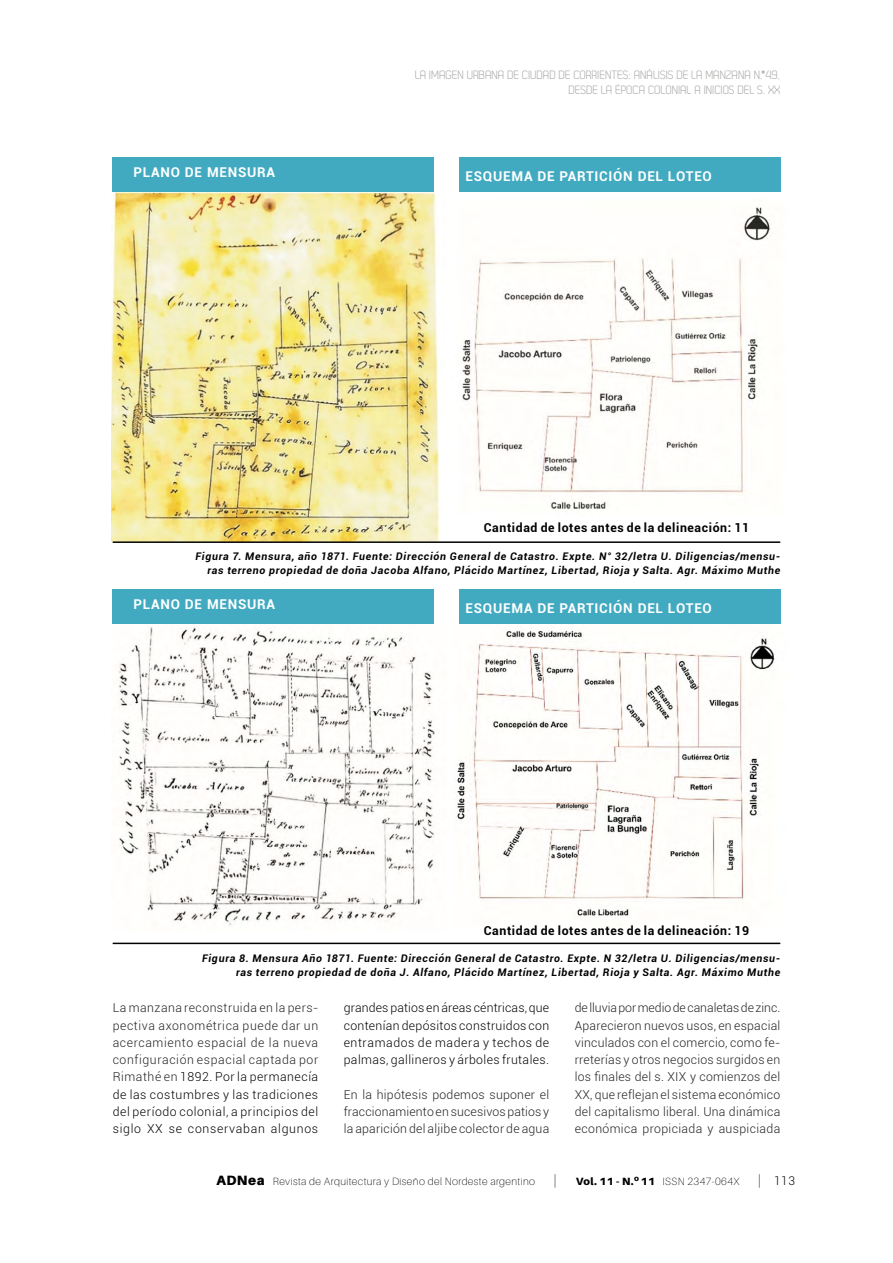
<style>
.page{position:relative;width:893px;height:1263px;background:#fff}
.page>*{position:absolute;margin:0;border:0;box-sizing:border-box;transform-origin:0 0}
.SIC{font:700 13.5px "Roboto";letter-spacing:.055em;color:#fff}
.t1{font:100 13.5px "Aileron";color:#000}
.TEXTO_2018{font:300 12.3px/17.2px "Roboto";letter-spacing:.03em;color:#222;text-align:justify}
.TEXTO_2018-2{font:300 12.3px/17.2px "Roboto";letter-spacing:.035em;color:#000;text-align:justify}
.TEXTO_2018-3{font:700 12.3px "Roboto";letter-spacing:.05em;color:#000}
.t2{font:12px/14.4px "Dekar";color:#a8a8a7;text-align:right}
.t3{font:300 12px "Roboto";color:#000}
.Epígrafes{font:italic 700 10.5px/13.5px "Roboto";letter-spacing:.07em;color:#000;text-align:right}
.t4{font:100 10.5px "Aileron";letter-spacing:.04em;color:#000}
.s1{color:#000}
.s2{font-weight:900;font-size:13.5px}
.s3{font-weight:900}
</style>
<div class="page">
<img style="left:456px;top:618px;width:325px;height:300px">
<img style="left:112px;top:192px;width:327px;height:349px">
<div style="left:113px;top:157px;width:321px;height:34px;background:#42aac0"></div>
<div style="left:459px;top:157px;width:321px;height:34px;background:#42aac0"></div>
<hr style="left:113px;top:541px;width:667px;height:2px;background:#000">
<img style="left:119px;top:626px;width:316px;height:300px">
<div style="left:113px;top:589px;width:321px;height:34px;background:#42aac0"></div>
<div style="left:459px;top:589px;width:321px;height:34px;background:#42aac0"></div>
<hr style="left:113px;top:943px;width:667px;height:1px;background:#000">
<img style="left:462px;top:207px;width:309px;height:303px">
<p class="t2" style="left:415px;top:68px;width:367px">LA IMAGEN URBANA DE CIUDAD DE CORRIENTES: ANÁLISIS DE LA MANZANA N. 49,<br>DESDE LA ÉPOCA COLONIAL A INICIOS DEL S. XX</p>
<p class="SIC" style="left:134px;top:163px;width:143px">PLANO DE MENSURA</p>
<p class="SIC" style="left:466px;top:166px;width:248px">ESQUEMA DE PARTICIÓN DEL LOTEO</p>
<p class="TEXTO_2018-3" style="left:484px;top:519px;width:267px">Cantidad de lotes antes de la delineación: 11</p>
<p class="Epígrafes" style="left:196px;top:549px;width:586px">Figura 7. Mensura, año 1871. Fuente: Dirección General de Catastro. Expte. N° 32/letra U. Diligencias/mensu&shy;ras terreno propiedad de doña Jacoba Alfano, Plácido Martínez, Libertad, Rioja y Salta. Agr. Máximo Muthe</p>
<p class="SIC" style="left:134px;top:595px;width:143px">PLANO DE MENSURA</p>
<p class="SIC" style="left:466px;top:598px;width:248px">ESQUEMA DE PARTICIÓN DEL LOTEO</p>
<p class="TEXTO_2018-3" style="left:484px;top:922px;width:267px">Cantidad de lotes antes de la delineación: 19</p>
<p class="Epígrafes" style="left:202px;top:951px;width:580px">Figura 8. Mensura Año 1871. Fuente: Dirección General de Catastro. Expte. N 32/letra U. Diligencias/mensu&shy;ras terreno propiedad de doña J. Alfano, Plácido Martínez, Libertad, Rioja y Salta. Agr. Máximo Muthe</p>
<p class="TEXTO_2018" style="left:113px;top:999px;width:207px">La manzana reconstruida en la pers&shy;pectiva axonométrica puede dar un acercamiento espacial de la nueva configuración espacial captada por Rimathé en <span class="s1">1892. Por la permanecía de las costumbres y las tradiciones del período colonial, a principios del siglo XX se conservaban algunos</span></p>
<p class="TEXTO_2018-2" style="left:344px;top:999px;width:207px">grandes patios en áreas céntricas, que contenían depósitos construidos con entramados de madera y techos de palmas, gallineros y árboles frutales.</p>
<p class="TEXTO_2018" style="left:344px;top:1085px;width:207px">En la hipótesis podemos suponer el fraccionamiento en sucesivos patios y la aparición del aljibe colector de agua</p>
<p class="TEXTO_2018" style="left:575px;top:999px;width:207px">de lluvia por medio de canaletas de zinc.<br>Aparecieron nuevos usos, en espacial vinculados con el comercio, como fe&shy;rreterías y otros negocios surgidos en los finales del s. XIX y comienzos del XX, que reflejan el sistema económico del capitalismo liberal. Una dinámica económica propiciada y auspiciada</p>
<p class="t4" style="left:216px;top:1175px;width:320px"><span class="s2">ADNea</span> Revista de Arquitectura y Diseño del Nordeste argentino</p>
<p class="t1" style="left:553px;top:1173px;width:5px">|</p>
<p class="t4" style="left:576px;top:1175px;width:165px"><span class="s3">Vol. 11 - N.</span><sup>o</sup> <span class="s3">11</span> ISSN 2347-064X</p>
<p class="t3" style="left:774px;top:1172px;width:23px">113</p>
<p class="t1" style="left:758px;top:1173px;width:5px">|</p>
</div>
